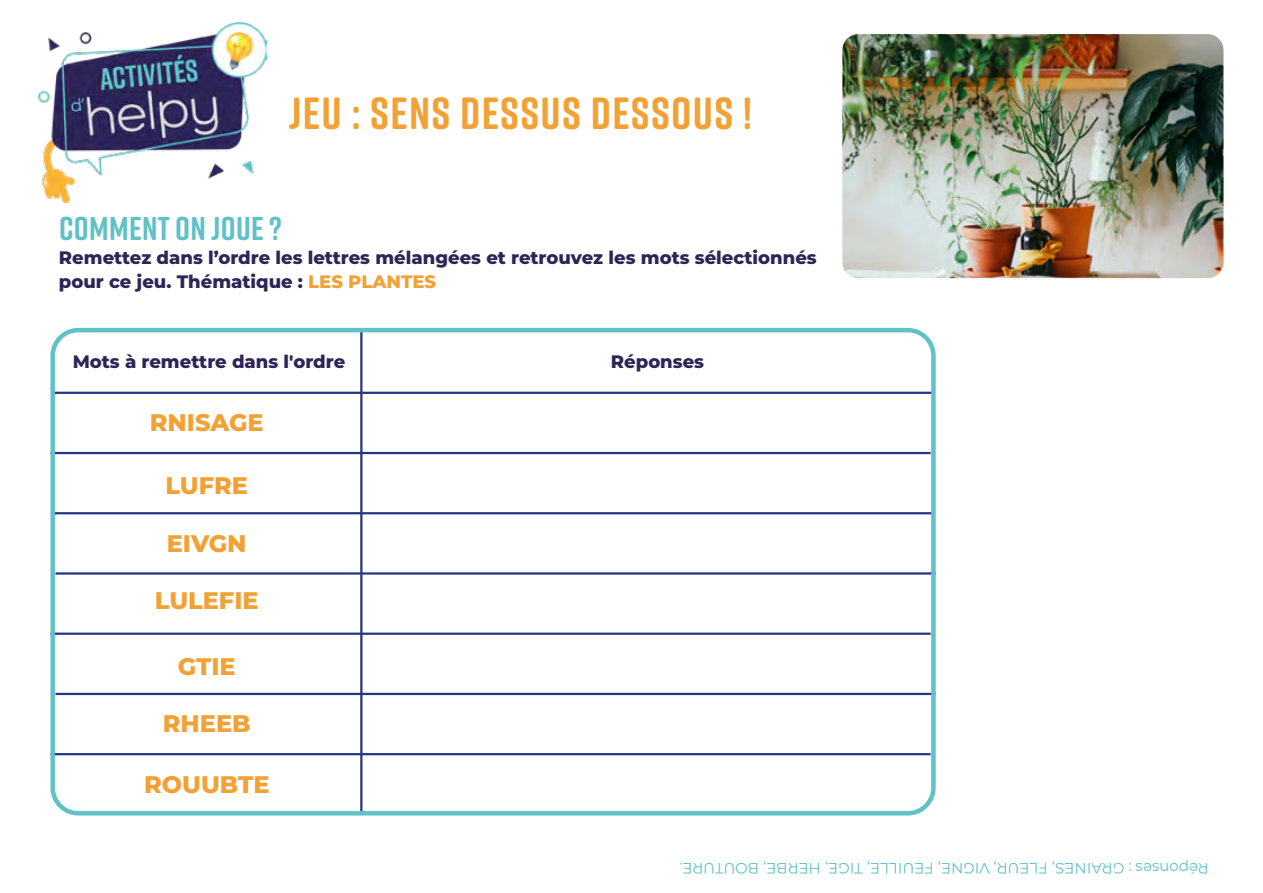
<style>
.page{position:relative;width:1263px;height:893px;background:#fff}
.page>*{position:absolute;margin:0;border:0;box-sizing:border-box;transform-origin:0 0}
.t1{font:700 45px "Rift Soft";letter-spacing:.03em;color:#f3a134}
.t2{font:700 33px "Rift Soft";letter-spacing:.01em;color:#60c1c7}
.t3{font:800 24px "Montserrat";color:#f3a134}
.t4{font:800 18px/24px "Montserrat";color:#2f2456}
.t5{font:15px "Montserrat";color:#60c1c7}
.s1{color:#f3a134}
</style>
<div class="page">
<hr style="left:360px;top:330px;width:2px;height:483px;background:#283583">
<hr style="left:50px;top:452px;width:881px;height:2px;background:#283583">
<hr style="left:53px;top:512px;width:880px;height:2px;background:#283583">
<hr style="left:55px;top:572px;width:881px;height:3px;background:#283583">
<hr style="left:50px;top:633px;width:881px;height:2px;background:#283583">
<hr style="left:55px;top:693px;width:881px;height:2px;background:#283583">
<hr style="left:50px;top:753px;width:881px;height:2px;background:#283583">
<hr style="left:53px;top:392px;width:880px;height:2px;background:#283583">
<div style="left:50px;top:328px;width:886px;height:487px;border:4px solid #60c1c7;border-radius:26px"></div>
<img style="left:844px;top:36px;width:378px;height:241px">
<div style="left:823px;top:15px;width:420px;height:283px;border:20px solid #fff;border-radius:26px"></div>
<img style="left:38px;top:22px;width:228px;height:180px">
<h1 class="t1" style="left:289px;top:81px;width:464px">JEU : SENS DESSUS DESSOUS !</h1>
<h2 class="t2" style="left:59px;top:205px;width:224px">COMMENT ON JOUE ?</h2>
<p class="t4" style="left:59px;top:245px;width:759px">Remettez dans l’ordre les lettres mélangées et retrouvez les mots sélectionnés pour ce jeu. Thématique : <span class="s1">LES PLANTES</span></p>
<p class="t4" style="left:73px;top:349px;width:274px">Mots à remettre dans l'ordre</p>
<p class="t4" style="left:611px;top:349px;width:95px">Réponses</p>
<h3 class="t3" style="left:150px;top:405px;width:115px">RNISAGE</h3>
<h3 class="t3" style="left:165px;top:467px;width:84px">LUFRE</h3>
<h3 class="t3" style="left:167px;top:526px;width:81px">EIVGN</h3>
<h3 class="t3" style="left:155px;top:583px;width:105px">LULEFIE</h3>
<h3 class="t3" style="left:178px;top:649px;width:59px">GTIE</h3>
<h3 class="t3" style="left:163px;top:706px;width:89px">RHEEB</h3>
<h3 class="t3" style="left:144px;top:766px;width:127px">ROUUBTE</h3>
<p class="t5" style="left:1209px;top:878px;width:531px;rotate:-180deg">Réponses : GRAINES, FLEUR, VIGNE, FEUILLE, TIGE, HERBE, BOUTURE.</p>
</div>
